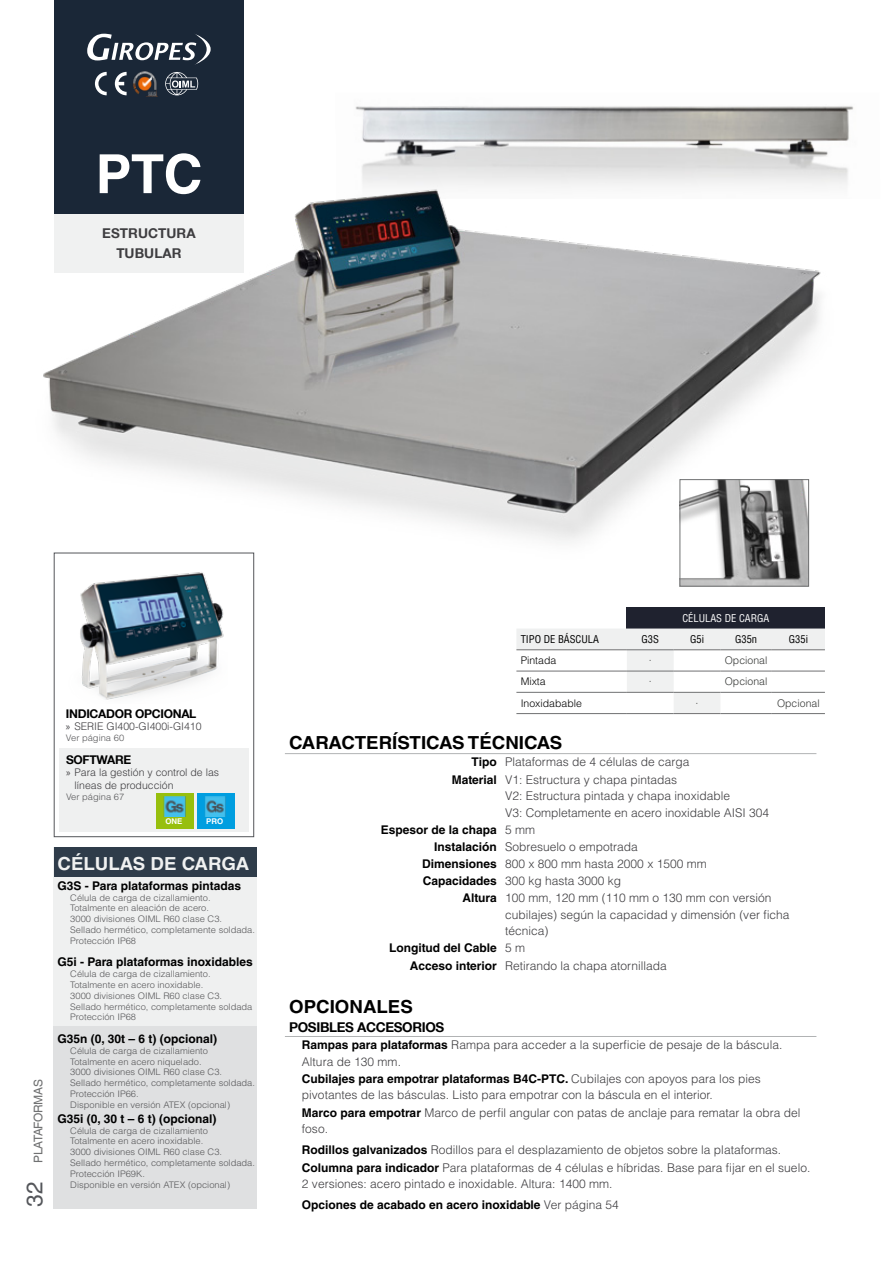
<style>
.page{position:relative;width:893px;height:1263px;background:#fff}
.page>*{position:absolute;margin:0;border:0;box-sizing:border-box;transform-origin:0 0}
.t1{font:700 54px "Helvetica LT Std";color:#fff}
.t2{font:700 18px "Helvetica LT Std";color:#000;scale:1.04 1}
.t3{font:700 18px "Helvetica LT Std";color:#f0f1f1;scale:1.04 1}
.t4{font:700 13.5px "Helvetica Neue LT Com";letter-spacing:-.025em;color:#000}
.t5{font:700 13.5px/19.6px "Helvetica Neue LT Com";letter-spacing:.005em;color:#3e3d40;text-align:center}
.t6{font:300 12px/16.8px "Helvetica LT Std";color:#3e3d40}
.t7{font:700 12px "Helvetica LT Std";color:#000}
.t8{font:700 12px "Helvetica Neue LT Com";letter-spacing:-.025em;color:#000}
.t9{font:12px "Helvetica World";letter-spacing:-.025em;color:#707172}
.t10{font:300 10.5px/12.6px "Helvetica LT Std";color:#3e3d40}
.t11{font:condensed 10.5px "Helvetica LT Std";color:#000}
.t12{font:300 10.5px "Helvetica LT Std";color:#353735}
.t13{font:300 10.5px "Helvetica LT Std";color:#000}
.t14{font:condensed 10.5px "Helvetica LT Std";color:#fff}
.t15{font:300 9px/10.8px "Helvetica LT Std";color:#58585a;scale:1.04 1}
.t16{font:700 7.95px "Helvetica LT Std";letter-spacing:.005em;color:#fff}
.s1{font-family:"Helvetica LT Std";font-size:22.5px;color:#54565a}
.s2{font-family:"Myriad Pro";font-weight:400}
.s3{font-weight:700;color:#000}
.s4{font-weight:300;color:#3e3d40}
</style>
<div class="page">
<div style="left:54px;top:0;width:190px;height:214px;background:#1a2737"></div>
<div style="left:54px;top:847px;width:203px;height:197px;background:#eff0f0"></div>
<div style="left:54px;top:1026px;width:203px;height:183px;background:#dfe0e1"></div>
<div style="left:55px;top:847px;width:202px;height:30px;background:#2f3c4a"></div>
<div style="left:627px;top:607px;width:198px;height:21px;background:#1f222f"></div>
<svg style="left:516px;top:628px;width:309px;height:85px"></svg>
<hr style="left:516px;top:649px;width:111px;height:1px;background:#707172">
<hr style="left:627px;top:649px;width:47px;height:1px;background:#707172">
<hr style="left:674px;top:692px;width:46px;height:1px;background:#707172">
<hr style="left:674px;top:649px;width:46px;height:1px;background:#707172">
<hr style="left:720px;top:649px;width:52px;height:1px;background:#707172">
<hr style="left:772px;top:649px;width:53px;height:1px;background:#707172">
<hr style="left:516px;top:671px;width:111px;height:1px;background:#707172">
<hr style="left:627px;top:671px;width:47px;height:1px;background:#707172">
<hr style="left:674px;top:671px;width:46px;height:1px;background:#707172">
<hr style="left:720px;top:671px;width:52px;height:1px;background:#707172">
<hr style="left:772px;top:671px;width:53px;height:1px;background:#707172">
<hr style="left:516px;top:692px;width:111px;height:1px;background:#707172">
<hr style="left:627px;top:692px;width:47px;height:1px;background:#707172">
<hr style="left:720px;top:692px;width:52px;height:1px;background:#707172">
<hr style="left:772px;top:692px;width:53px;height:1px;background:#707172">
<hr style="left:516px;top:713px;width:111px;height:1px;background:#707172">
<hr style="left:627px;top:713px;width:47px;height:1px;background:#707172">
<hr style="left:674px;top:713px;width:46px;height:1px;background:#707172">
<hr style="left:720px;top:713px;width:52px;height:1px;background:#707172">
<hr style="left:772px;top:713px;width:53px;height:1px;background:#707172">
<hr style="left:285px;top:753px;width:216px;height:1px;background:#b1b3b4">
<hr style="left:501px;top:753px;width:315px;height:1px;background:#b1b3b4">
<hr style="left:285px;top:1036px;width:531px;height:1px;background:#b1b3b4">
<img style="left:839px;top:106px;width:15px;height:79px">
<img style="left:682px;top:567px;width:125px;height:17px">
<div style="left:680px;top:479px;width:129px;height:107px;border:1px solid #707172"></div>
<img style="left:43px;top:33px;width:796px;height:534px">
<div style="left:54px;top:553px;width:200px;height:284px;border:1px solid #54565a"></div>
<div style="left:59px;top:748px;width:190px;height:84px;background:#eff0f0"></div>
<img style="left:80px;top:572px;width:144px;height:128px">
<div style="left:197px;top:793px;width:37px;height:35px;background:#009ee0"></div>
<img style="left:205px;top:796px;width:21px;height:20px">
<div style="left:156px;top:793px;width:37px;height:35px;background:#97bf0d"></div>
<img style="left:163px;top:796px;width:22px;height:20px">
<h1 class="t1" style="left:96px;top:141px;width:108px">PTC</h1>
<p class="t5" style="left:102px;top:223px;width:95px">ESTRUCTURA<br>TUBULAR</p>
<p class="t9" style="left:31px;top:1207px;width:129px;rotate:-90deg"><span class="s1">32</span> PLATAFORMAS</p>
<p class="t8" style="left:66px;top:706px;width:132px">INDICADOR OPCIONAL</p>
<p class="t10" style="left:66px;top:720px;width:137px"><span class="s2">»</span> SERIE GI400-GI400i-GI410</p>
<p class="t15" style="left:66px;top:733px;width:58px">Ver página 60</p>
<p class="t8" style="left:66px;top:752px;width:67px">SOFTWARE</p>
<p class="t10" style="left:75px;top:766px;width:146px;text-indent:-9px"><span class="s2">»</span> Para la gestión y control de las líneas de producción</p>
<p class="t15" style="left:66px;top:791px;width:58px">Ver página 67</p>
<p class="t16" style="left:165px;top:817px;width:19px">ONE</p>
<p class="t16" style="left:206px;top:817px;width:19px">PRO</p>
<h2 class="t3" style="left:58px;top:852px;width:186px">CÉLULAS DE CARGA</h2>
<p class="t7" style="left:58px;top:878px;width:185px">G3S - Para plataformas pintadas</p>
<p class="t15" style="left:70px;top:892px;width:179px">Célula de carga de cizallamiento.<br>Totalmente en aleación de acero.<br>3000 divisiones OIML R60 clase C3.<br>Sellado hermético, completamente soldada.<br>Protección IP68</p>
<p class="t7" style="left:58px;top:955px;width:197px">G5i - Para plataformas inoxidables</p>
<p class="t15" style="left:70px;top:968px;width:177px">Célula de carga de cizallamiento.<br>Totalmente en acero inoxidable.<br>3000 divisiones OIML R60 clase C3.<br>Sellado hermético, completamente soldada<br>Protección IP68</p>
<p class="t7" style="left:58px;top:1031px;width:161px">G35n (0, 30t – 6 t) (opcional)</p>
<p class="t15" style="left:70px;top:1045px;width:179px">Célula de carga de cizallamiento Totalmente en acero niquelado.<br>3000 divisiones OIML R60 clase C3.<br>Sellado hermético, completamente soldada.<br>Protección IP66.<br>Disponible en versión ATEX (opcional)</p>
<p class="t7" style="left:58px;top:1111px;width:160px">G35i (0, 30 t – 6 t) (opcional)</p>
<p class="t15" style="left:70px;top:1125px;width:179px">Célula de carga de cizallamiento Totalmente en acero inoxidable.<br>3000 divisiones OIML R60 clase C3.<br>Sellado hermético, completamente soldada.<br>Protección IP69K.<br>Disponible en versión ATEX (opcional)</p>
<p class="t14" style="left:682px;top:611px;width:88px">CÉLULAS DE CARGA</p>
<p class="t11" style="left:521px;top:632px;width:80px">TIPO DE BÁSCULA</p>
<p class="t11" style="left:641px;top:632px;width:19px">G3S</p>
<p class="t11" style="left:690px;top:632px;width:15px">G5i</p>
<p class="t11" style="left:735px;top:632px;width:24px">G35n</p>
<p class="t11" style="left:789px;top:632px;width:21px">G35i</p>
<p class="t13" style="left:521px;top:654px;width:37px">Pintada</p>
<p class="t12" style="left:649px;top:654px;width:4px">·</p>
<p class="t12" style="left:725px;top:654px;width:44px">Opcional</p>
<p class="t13" style="left:521px;top:675px;width:27px">Mixta</p>
<p class="t12" style="left:649px;top:675px;width:4px">·</p>
<p class="t12" style="left:725px;top:675px;width:44px">Opcional</p>
<p class="t13" style="left:521px;top:696px;width:63px">Inoxidabable</p>
<p class="t12" style="left:696px;top:696px;width:4px">·</p>
<p class="t12" style="left:777px;top:696px;width:44px">Opcional</p>
<h2 class="t2" style="left:289px;top:732px;width:264px">CARACTERÍSTICAS TÉCNICAS</h2>
<p class="t6" style="left:471px;top:754px;width:220px"><span class="s3">Tipo</span> Plataformas de 4 células de carga</p>
<p class="t6" style="left:452px;top:771px;width:227px"><span class="s3">Material</span> V1: Estructura y chapa pintadas</p>
<p class="t6" style="left:505px;top:787px;width:226px">V2: Estructura pintada y chapa inoxidable</p>
<p class="t6" style="left:505px;top:804px;width:265px">V3: Completamente en acero inoxidable AISI 304</p>
<p class="t7" style="left:381px;top:822px;width:156px">Espesor de la chapa <span class="s4">5 mm</span></p>
<p class="t6" style="left:434px;top:838px;width:205px"><span class="s3">Instalación</span> Sobresuelo o empotrada</p>
<p class="t6" style="left:422px;top:855px;width:286px"><span class="s3">Dimensiones</span> 800 x 800 mm hasta 2000 x 1500 mm</p>
<p class="t6" style="left:423px;top:872px;width:200px"><span class="s3">Capacidades</span> 300 kg hasta 3000 kg</p>
<p class="t6" style="left:463px;top:889px;width:310px"><span class="s3">Altura</span> 100 mm, 120 mm (110 mm o 130 mm con versión</p>
<p class="t6" style="left:505px;top:906px;width:286px">cubilajes) según la capacidad y dimensión (ver ficha</p>
<p class="t6" style="left:505px;top:922px;width:45px">técnica)</p>
<p class="t7" style="left:389px;top:941px;width:138px">Longitud del Cable <span class="s4">5 m</span></p>
<p class="t6" style="left:410px;top:957px;width:258px"><span class="s3">Acceso interior</span> Retirando la chapa atornillada</p>
<h2 class="t2" style="left:289px;top:996px;width:121px">OPCIONALES</h2>
<p class="t4" style="left:289px;top:1019px;width:157px">POSIBLES ACCESORIOS</p>
<p class="t6" style="left:302px;top:1036px;width:500px"><span class="s3">Rampas para plataformas</span> Rampa para acceder a la superficie de pesaje de la báscula.<br>Altura de 130 mm.<br><span class="s3">Cubilajes para empotrar plataformas B4C-PTC.</span> Cubilajes con apoyos para los pies pivotantes de las básculas. Listo para empotrar con la báscula en el interior.<br><span class="s3">Marco para empotrar</span> Marco de perfil angular con patas de anclaje para rematar la obra del foso.</p>
<p class="t6" style="left:302px;top:1141px;width:510px"><span class="s3">Rodillos galvanizados</span> Rodillos para el desplazamiento de objetos sobre la plataformas.<br><span class="s3">Columna para indicador</span> Para plataformas de 4 células e híbridas. Base para fijar en el suelo.<br>2 versiones: acero pintado e inoxidable. Altura: 1400 mm.</p>
<p class="t7" style="left:302px;top:1198px;width:319px">Opciones de acabado en acero inoxidable <span class="s4">Ver página 54</span></p>
</div>
